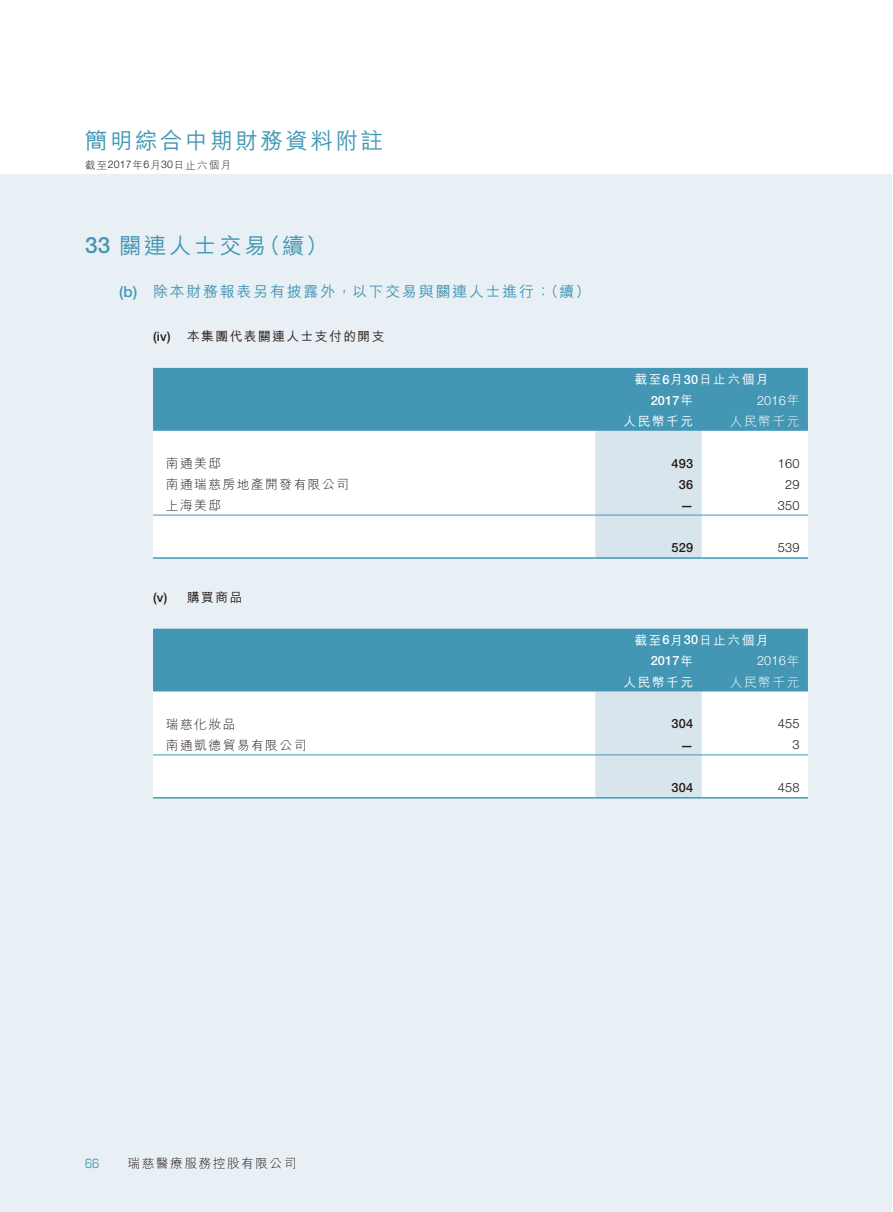
<style>
.page{position:relative;width:893px;height:1212px;background:#fff}
.page>*{position:absolute;margin:0;border:0;box-sizing:border-box;transform-origin:0 0}
.t1{font:500 22.5px "M Hei HK";letter-spacing:.115em;color:#4397b5}
.t2{font:500 15px "M Hei HK";letter-spacing:.115em;color:#4397b5}
.t3{font:300 12.75px "M Hei HK";letter-spacing:.115em;color:#231916}
.t4{font:500 12.75px "M Hei HK";letter-spacing:.115em;color:#fff}
.t5{font:500 12.75px "M Hei HK";letter-spacing:.115em;color:#231916}
.t6{font:500 12.75px "Helvetica Neue";letter-spacing:.015em;color:#231916}
.t7{font:300 12.75px "Helvetica Neue";letter-spacing:.015em;color:#231916}
.t8{font:500 12.75px "Helvetica Neue";letter-spacing:.015em;color:#fff}
.t9{font:300 12.75px "Helvetica Neue";letter-spacing:.015em;color:#fff}
.t10{font:300 12.75px "M Hei HK";letter-spacing:.115em;color:#fff}
.t11{font:condensed 12.75px "Eurostile";color:#4397b5}
.t12{font:300 10.5px "M Hei HK";letter-spacing:.115em;color:#231916}
.s1{font-family:"Helvetica Neue"}
.s2{font-family:"M Hei HK"}
</style>
<div class="page">
<div style="left:0;top:174px;width:892px;height:1038px;background:#e9f0f5"></div>
<svg style="left:153px;top:368px;width:655px;height:189px;background:#bbd9e4"></svg>
<hr style="left:153px;top:515px;width:442px;height:1px;background:#4397b5">
<hr style="left:595px;top:515px;width:107px;height:1px;background:#4397b5">
<hr style="left:702px;top:515px;width:106px;height:1px;background:#4397b5">
<hr style="left:153px;top:557px;width:442px;height:2px;background:#4397b5">
<hr style="left:595px;top:557px;width:107px;height:2px;background:#4397b5">
<hr style="left:702px;top:557px;width:106px;height:2px;background:#4397b5">
<svg style="left:153px;top:629px;width:655px;height:168px;background:#b4d5e1"></svg>
<hr style="left:153px;top:755px;width:442px;height:1px;background:#4397b5">
<hr style="left:595px;top:755px;width:107px;height:1px;background:#4397b5">
<hr style="left:702px;top:755px;width:106px;height:1px;background:#4397b5">
<hr style="left:153px;top:797px;width:442px;height:1px;background:#4397b5">
<hr style="left:595px;top:797px;width:107px;height:1px;background:#4397b5">
<hr style="left:702px;top:797px;width:106px;height:1px;background:#4397b5">
<h1 class="t1" style="left:85px;top:125px;width:300px">簡明綜合中期財務資料附註</h1>
<p class="t12" style="left:85px;top:158px;width:147px">截至<span class="s1">2017</span>年<span class="s1">6</span>月<span class="s1">30</span>日止六個月</p>
<h1 class="t1" style="left:85px;top:229px;width:245px"><span class="s1">33</span> 關連人士交易（續）</h1>
<p class="t2" style="left:119px;top:281px;width:473px"><span class="s1">(b)</span> 除本財務報表另有披露外，以下交易與關連人士進行：（續）</p>
<p class="t6" style="left:153px;top:329px;width:19px">(iv)</p>
<p class="t5" style="left:187px;top:327px;width:199px">本集團代表關連人士支付的開支</p>
<p class="t4" style="left:635px;top:370px;width:135px">截至<span class="s1">6</span>月<span class="s1">30</span>日止六個月</p>
<p class="t8" style="left:651px;top:392px;width:44px">2017<span class="s2">年</span></p>
<p class="t9" style="left:757px;top:392px;width:44px">2016<span class="s2">年</span></p>
<p class="t4" style="left:624px;top:412px;width:71px">人民幣千元</p>
<p class="t10" style="left:730px;top:413px;width:71px">人民幣千元</p>
<p class="t3" style="left:166px;top:455px;width:57px">南通美邸</p>
<p class="t6" style="left:671px;top:455px;width:23px">493</p>
<p class="t7" style="left:778px;top:455px;width:23px">160</p>
<p class="t3" style="left:166px;top:476px;width:185px">南通瑞慈房地產開發有限公司</p>
<p class="t6" style="left:679px;top:476px;width:16px">36</p>
<p class="t7" style="left:785px;top:476px;width:16px">29</p>
<p class="t3" style="left:166px;top:497px;width:57px">上海美邸</p>
<p class="t6" style="left:680px;top:498px;width:14px">—</p>
<p class="t7" style="left:778px;top:497px;width:23px">350</p>
<p class="t6" style="left:671px;top:540px;width:23px">529</p>
<p class="t7" style="left:778px;top:540px;width:23px">539</p>
<p class="t5" style="left:153px;top:588px;width:91px"><span class="s1">(v)</span> 購買商品</p>
<p class="t4" style="left:635px;top:631px;width:135px">截至<span class="s1">6</span>月<span class="s1">30</span>日止六個月</p>
<p class="t8" style="left:651px;top:653px;width:44px">2017<span class="s2">年</span></p>
<p class="t9" style="left:757px;top:653px;width:44px">2016<span class="s2">年</span></p>
<p class="t4" style="left:624px;top:673px;width:71px">人民幣千元</p>
<p class="t10" style="left:730px;top:673px;width:71px">人民幣千元</p>
<p class="t3" style="left:166px;top:715px;width:71px">瑞慈化妝品</p>
<p class="t6" style="left:671px;top:716px;width:23px">304</p>
<p class="t7" style="left:778px;top:716px;width:23px">455</p>
<p class="t3" style="left:166px;top:736px;width:142px">南通凱德貿易有限公司</p>
<p class="t6" style="left:680px;top:738px;width:14px">—</p>
<p class="t7" style="left:792px;top:737px;width:9px">3</p>
<p class="t6" style="left:671px;top:780px;width:23px">304</p>
<p class="t7" style="left:778px;top:779px;width:23px">458</p>
<p class="t11" style="left:85px;top:1155px;width:16px">66</p>
<p class="t3" style="left:128px;top:1154px;width:170px">瑞慈醫療服務控股有限公司</p>
</div>
